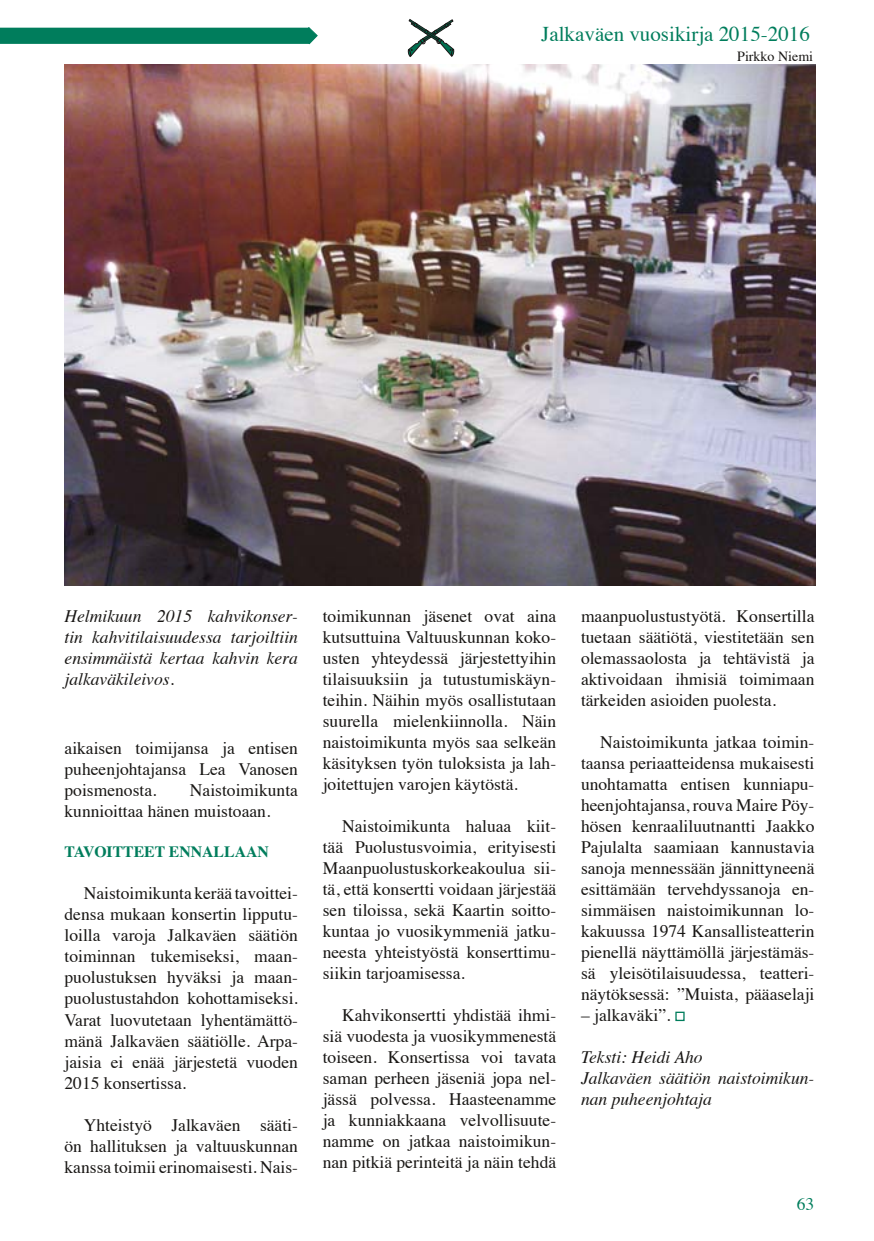
<style>
.page{position:relative;width:874px;height:1241px;background:#fff}
.page>*{position:absolute;margin:0;border:0;box-sizing:border-box;transform-origin:0 0}
.t1{font:21px "Times";color:#007d5c}
.t2{font:17.5px/21px "Times";color:#181614;text-align:justify}
.t3{font:italic 17.5px/21px "Times";color:#181614}
.t4{font:17.5px "Times";color:#007d5c}
.t5{font:700 15.75px "Times";color:#007d5c}
.t6{font:14px "Times";color:#181614}
</style>
<div class="page">
<svg style="left:408px;top:19px;width:45px;height:38px"></svg>
<svg style="left:0;top:27px;width:318px;height:18px;background:#1b8b6d"></svg>
<img style="left:64px;top:64px;width:750px;height:521px">
<div style="left:675px;top:1011px;width:9px;height:9px;border:1px solid #007d5c"></div>
<p class="t1" style="left:541px;top:25px;width:270px">Jalkaväen vuosikirja 2015-2016</p>
<p class="t6" style="left:736px;top:51px;width:77px">Pirkko Niemi</p>
<p class="t3" style="left:64px;top:607px;width:235px;text-align:justify">Helmikuun 2015 kahvikonser&shy;tin kahvitilaisuudessa tarjoiltiin ensimmäistä kertaa kahvin kera jalkaväkileivos.</p>
<p class="t2" style="left:64px;top:739px;width:235px">aikaisen toimijansa ja entisen puheenjohtajansa Lea Vanosen poismenosta.</p>
<p class="t2" style="left:64px;top:781px;width:235px;text-indent:125px">Naistoimikunta kunnioittaa hänen muistoaan.</p>
<p class="t5" style="left:64px;top:845px;width:206px">TAVOITTEET ENNALLAAN</p>
<p class="t2" style="left:64px;top:884px;width:235px;text-indent:19px">Naistoimikunta kerää tavoittei&shy;densa mukaan konsertin lipputu&shy;loilla varoja Jalkaväen säätiön toiminnan tukemiseksi, maan&shy;puolustuksen hyväksi ja maan&shy;puolustustahdon kohottamiseksi.<br>Varat luovutetaan lyhentämättö&shy;mänä Jalkaväen säätiölle. Arpa&shy;jaisia ei enää järjestetä vuoden 2015 konsertissa.</p>
<p class="t2" style="left:64px;top:1115px;width:235px;text-indent:19px">Yhteistyö Jalkaväen sääti&shy;ön hallituksen ja valtuuskunnan kanssa toimii erinomaisesti. Nais-</p>
<p class="t2" style="left:322px;top:607px;width:235px">toimikunnan jäsenet ovat aina kutsuttuina Valtuuskunnan koko&shy;usten yhteydessä järjestettyihin tilaisuuksiin ja tutustumiskäyn&shy;teihin. Näihin myös osallistutaan suurella mielenkiinnolla. Näin naistoimikunta myös saa selkeän käsityksen työn tuloksista ja lah&shy;joitettujen varojen käytöstä.</p>
<p class="t2" style="left:322px;top:817px;width:235px;text-indent:19px">Naistoimikunta haluaa kiit&shy;tää Puolustusvoimia, erityisesti Maanpuolustuskorkeakoulua sii&shy;tä, että konsertti voidaan järjestää sen tiloissa, sekä Kaartin soitto&shy;kuntaa jo vuosikymmeniä jatku&shy;neesta yhteistyöstä konserttimu&shy;siikin tarjoamisessa.</p>
<p class="t2" style="left:322px;top:1006px;width:235px;text-indent:19px">Kahvikonsertti yhdistää ihmi&shy;siä vuodesta ja vuosikymmenestä toiseen. Konsertissa voi tavata saman perheen jäseniä jopa nel&shy;jässä polvessa. Haasteenamme ja kunniakkaana velvollisuute&shy;namme on jatkaa naistoimikun&shy;nan pitkiä perinteitä ja näin tehdä</p>
<p class="t2" style="left:580px;top:607px;width:235px">maanpuolustustyötä. Konsertilla tuetaan säätiötä, viestitetään sen olemassaolosta ja tehtävistä ja aktivoidaan ihmisiä toimimaan tärkeiden asioiden puolesta.</p>
<p class="t2" style="left:580px;top:733px;width:235px;text-indent:19px">Naistoimikunta jatkaa toimin&shy;taansa periaatteidensa mukaisesti unohtamatta entisen kunniapu&shy;heenjohtajansa, rouva Maire Pöy&shy;hösen kenraaliluutnantti Jaakko Pajulalta saamiaan kannustavia sanoja mennessään jännittyneenä esittämään tervehdyssanoja en&shy;simmäisen naistoimikunnan lo&shy;kakuussa 1974 Kansallisteatterin pienellä näyttämöllä järjestämäs&shy;sä yleisötilaisuudessa, teatteri&shy;näytöksessä: ”Muista, pääaselaji</p>
<p class="t2" style="left:580px;top:1006px;width:91px">– jalkaväki”.</p>
<p class="t3" style="left:580px;top:1048px;width:235px">Teksti: Heidi Aho<br>Jalkaväen säätiön naistoimikun&shy;nan puheenjohtaja</p>
<p class="t4" style="left:796px;top:1196px;width:19px">63</p>
</div>
